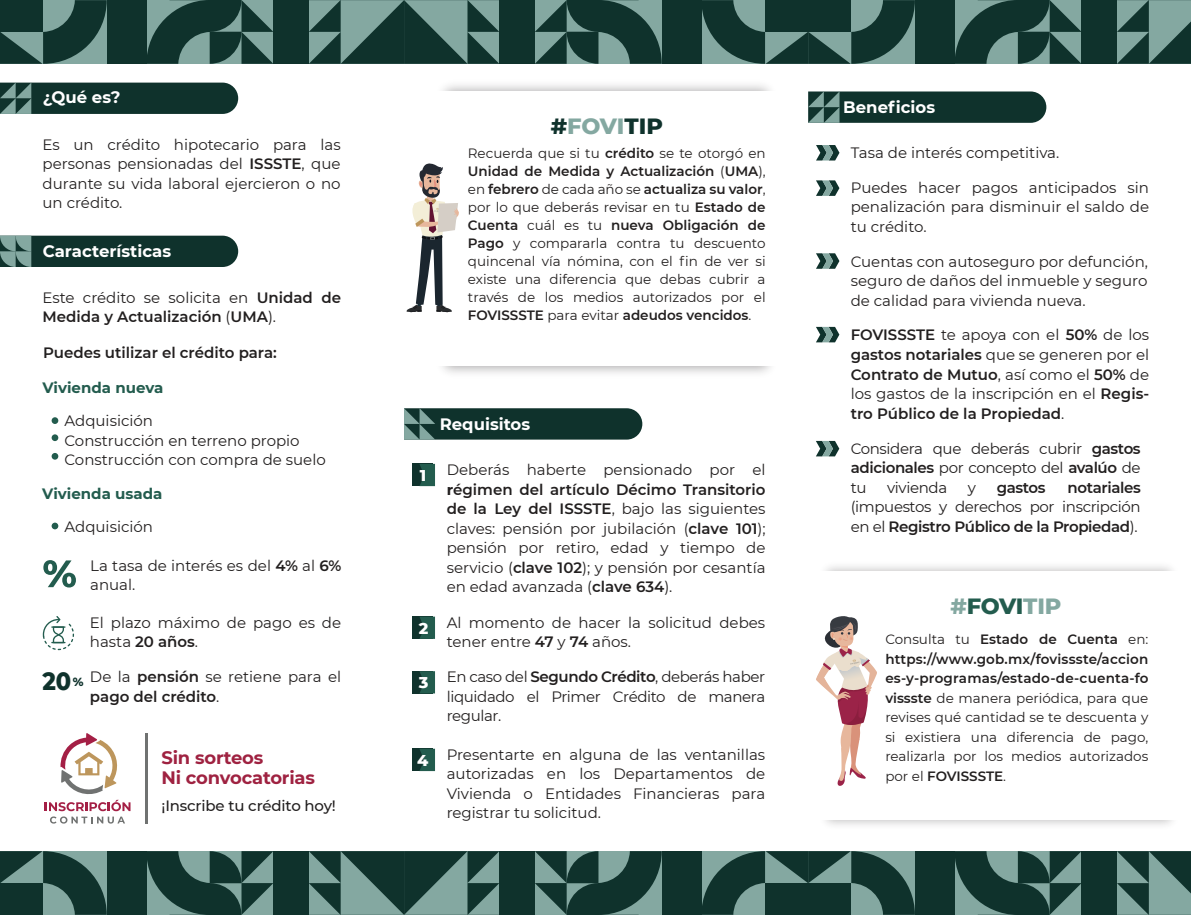
<style>
.page{position:relative;width:1191px;height:915px;background:#fff}
.page>*{position:absolute;margin:0;border:0;box-sizing:border-box;transform-origin:0 0}
.t1{font:800 25.5px "Montserrat";color:#0f322c;scale:.88 1}
.t2{font:800 22.5px "Montserrat";letter-spacing:-.005em;color:#0f322c}
.t3{font:800 22.5px "Montserrat";letter-spacing:-.015em;color:#84a8a1}
.t4{font:700 18px/19.5px "Montserrat";letter-spacing:-.01em;color:#9f2241}
.t5{font:700 16.5px "Montserrat";color:#fff}
.t6{font:800 16.05px "Montserrat";color:#fff}
.t7{font:800 15.9px "Montserrat";color:#fff}
.t8{font:15px/19.5px "Montserrat";color:#221f1f;text-align:justify}
.t9{font:600 15px/19.5px "Montserrat";color:#221f1f}
.t10{font:15px/19.5px "Montserrat";letter-spacing:-.025em;color:#221f1f}
.t11{font:700 15px "Montserrat";color:#235c4e}
.t12{font:500 15px "Montserrat";letter-spacing:-.01em;color:#221f1f}
.t13{font:600 15px "Montserrat";letter-spacing:-.025em;color:#221f1f}
.t14{font:13.5px/18px "Montserrat";color:#221f1f;text-align:justify}
.s1{font-weight:600}
.s2{font-weight:400}
.s3{color:#84a8a1}
.s4{font-weight:700}
.s5{color:#235c4e}
</style>
<div class="page">
<div style="left:1081px;top:0;width:36px;height:64px;background:#0f322c"></div>
<div style="left:915px;top:0;width:39px;height:64px;background:#0f322c"></div>
<svg style="left:1117px;top:0;width:74px;height:64px;background:#547871"></svg>
<svg style="left:954px;top:0;width:127px;height:64px;background:#3b5e58"></svg>
<div style="left:499px;top:0;width:36px;height:64px;background:#0f322c"></div>
<div style="left:661px;top:0;width:40px;height:64px;background:#0f322c"></div>
<svg style="left:535px;top:0;width:126px;height:64px;background:#3b5e58"></svg>
<svg style="left:701px;top:0;width:214px;height:64px;background:#375a54"></svg>
<div style="left:273px;top:0;width:36px;height:64px;background:#0f322c"></div>
<div style="left:107px;top:0;width:39px;height:64px;background:#0f322c"></div>
<svg style="left:309px;top:0;width:190px;height:64px;background:#496c66"></svg>
<svg style="left:146px;top:0;width:127px;height:64px;background:#3b5e58"></svg>
<svg style="left:0;top:0;width:107px;height:64px;background:#375b54"></svg>
<div style="left:1081px;top:850px;width:36px;height:64px;background:#0f322c"></div>
<div style="left:915px;top:850px;width:39px;height:64px;background:#0f322c"></div>
<svg style="left:1117px;top:851px;width:74px;height:64px;background:#547871"></svg>
<svg style="left:954px;top:851px;width:127px;height:64px;background:#3a5e57"></svg>
<div style="left:499px;top:850px;width:36px;height:64px;background:#0f322c"></div>
<div style="left:661px;top:850px;width:40px;height:64px;background:#0f322c"></div>
<svg style="left:535px;top:851px;width:126px;height:64px;background:#3b5e58"></svg>
<svg style="left:701px;top:851px;width:214px;height:64px;background:#375a54"></svg>
<div style="left:273px;top:850px;width:36px;height:64px;background:#0f322c"></div>
<div style="left:107px;top:850px;width:39px;height:64px;background:#0f322c"></div>
<svg style="left:309px;top:851px;width:190px;height:64px;background:#496c66"></svg>
<svg style="left:146px;top:851px;width:127px;height:64px;background:#3a5d57"></svg>
<svg style="left:0;top:851px;width:107px;height:64px;background:#375b54"></svg>
<svg style="left:404px;top:408px;width:238px;height:31px;background:#1b3d37"></svg>
<svg style="left:816px;top:145px;width:23px;height:15px"></svg>
<svg style="left:816px;top:180px;width:23px;height:16px"></svg>
<svg style="left:816px;top:253px;width:23px;height:16px"></svg>
<svg style="left:816px;top:327px;width:23px;height:15px"></svg>
<svg style="left:816px;top:441px;width:23px;height:15px"></svg>
<svg style="left:43px;top:560px;width:33px;height:27px"></svg>
<svg style="left:0;top:83px;width:238px;height:31px;background:#1a3c36"></svg>
<svg style="left:0;top:235px;width:238px;height:32px;background:#22443e"></svg>
<svg style="left:808px;top:91px;width:238px;height:32px;background:#1e403a"></svg>
<svg style="left:43px;top:616px;width:31px;height:34px"></svg>
<div style="left:52px;top:417px;width:6px;height:7px;background:#235c4e;border-radius:50%"></div>
<div style="left:52px;top:434px;width:6px;height:7px;background:#235c4e;border-radius:50%"></div>
<svg style="left:52px;top:453px;width:6px;height:6px"></svg>
<div style="left:52px;top:522px;width:6px;height:7px;background:#235c4e;border-radius:50%"></div>
<div style="left:412px;top:463px;width:20px;height:23px;background:#0f322c"></div>
<svg style="left:419px;top:463px;width:16px;height:23px"></svg>
<div style="left:412px;top:671px;width:20px;height:22px;background:#0f322c"></div>
<svg style="left:419px;top:671px;width:16px;height:22px"></svg>
<div style="left:412px;top:616px;width:20px;height:22px;background:#0f322c"></div>
<svg style="left:420px;top:616px;width:15px;height:22px"></svg>
<div style="left:411px;top:748px;width:21px;height:22px;background:#0f322c"></div>
<svg style="left:419px;top:748px;width:16px;height:22px"></svg>
<svg style="left:406px;top:163px;width:53px;height:150px"></svg>
<svg style="left:816px;top:616px;width:61px;height:170px"></svg>
<svg style="left:45px;top:733px;width:85px;height:90px"></svg>
<hr style="left:145px;top:733px;width:3px;height:90px;background:#707271">
<p class="t5" style="left:43px;top:90px;width:79px">¿Qué es?</p>
<p class="t8" style="left:42px;top:135px;width:300px">Es un crédito hipotecario para las personas pensionadas del <span class="s1">ISSSTE</span>, que durante su vida laboral ejercieron o no un crédito.</p>
<p class="t5" style="left:43px;top:244px;width:130px">Características</p>
<p class="t9" style="left:42px;top:287px;width:300px"><span class="s2">Este crédito se solicita en</span> Unidad de<br>Medida y Actualización <span class="s2">(</span>UMA<span class="s2">).</span></p>
<p class="t9" style="left:43px;top:343px;width:235px">Puedes utilizar el crédito para:</p>
<p class="t11" style="left:42px;top:381px;width:122px">Vivienda nueva</p>
<p class="t8" style="left:64px;top:411px;width:263px;text-align:left">Adquisición<br>Construcción en terreno propio<br>Construcción con compra de suelo</p>
<p class="t11" style="left:42px;top:487px;width:122px">Vivienda usada</p>
<p class="t8" style="left:64px;top:517px;width:90px">Adquisición</p>
<p class="t8" style="left:90px;top:556px;width:253px">La tasa de interés es del <span class="s1">4%</span> al <span class="s1">6% </span>anual.</p>
<p class="t8" style="left:90px;top:613px;width:253px">El plazo máximo de pago es de hasta <span class="s1">20 años</span>.</p>
<p class="t9" style="left:90px;top:667px;width:253px"><span class="s2">De la</span> pensión <span class="s2">se retiene para el </span>pago del crédito<span class="s2">.</span></p>
<h1 class="t1" style="left:43px;top:669px;width:48px">20<sup>%</sup></h1>
<p class="t4" style="left:161px;top:749px;width:155px">Sin sorteos<br>Ni convocatorias</p>
<p class="t12" style="left:161px;top:799px;width:176px">¡Inscribe tu crédito hoy!</p>
<h2 class="t2" style="left:551px;top:116px;width:114px">#<span class="s3">FOVI</span>TIP</h2>
<p class="t14" style="left:468px;top:145px;width:299px">Recuerda que si tu <span class="s1">crédito</span> se te otorgó en <span class="s1">Unidad de Medida y Actualización</span> (<span class="s1">UMA</span>), en <span class="s1">febrero</span> de cada año se <span class="s1">actualiza su valor</span>, por lo que deberás revisar en tu <span class="s1">Estado de Cuenta</span> cuál es tu <span class="s1">nueva Obligación de Pago</span> y compararla contra tu descuento quincenal vía nómina, con el fin de ver si existe una diferencia que debas cubrir a través de los medios autorizados por el <span class="s1">FOVISSSTE</span> para evitar <span class="s1">adeudos vencidos</span>.</p>
<p class="t7" style="left:420px;top:468px;width:8px">1</p>
<p class="t7" style="left:419px;top:620px;width:11px">2</p>
<p class="t7" style="left:419px;top:675px;width:11px">3</p>
<p class="t6" style="left:417px;top:752px;width:13px">4</p>
<p class="t5" style="left:440px;top:416px;width:92px">Requisitos</p>
<p class="t8" style="left:447px;top:460px;width:320px">Deberás haberte pensionado por el <span class="s4">r</span><span class="s1">égimen del artículo Décimo Transitorio de la Ley del ISSSTE</span>, bajo las siguientes claves: pensión por jubilación (<span class="s1">clave 101</span>); pensión por retiro, edad y tiempo de servicio (<span class="s1">clave 102</span>); y pensión por cesantía en edad avanzada (<span class="s1">clave 634</span>).</p>
<p class="t8" style="left:447px;top:613px;width:320px">Al momento de hacer la solicitud debes tener entre <span class="s1">47</span> y <span class="s1">74</span> años.</p>
<p class="t8" style="left:447px;top:667px;width:320px">En caso del <span class="s1">Segundo Crédito</span>, deberás haber liquidado el Primer Crédito de manera regular.</p>
<p class="t8" style="left:447px;top:745px;width:320px">Presentarte en alguna de las ventanillas autorizadas en los Departamentos de Vivienda o Entidades Financieras para registrar tu solicitud.</p>
<p class="t5" style="left:843px;top:95px;width:93px">Beneficios</p>
<p class="t8" style="left:850px;top:144px;width:210px">Tasa de interés competitiva.</p>
<p class="t8" style="left:850px;top:178px;width:300px">Puedes hacer pagos anticipados sin penalización para disminuir el saldo de tu crédito.</p>
<p class="t8" style="left:850px;top:252px;width:299px">Cuentas con autoseguro por defunción, seguro de daños del inmueble y seguro de calidad para vivienda nueva.</p>
<p class="t9" style="left:850px;top:325px;width:300px;text-align:justify">FOVISSSTE <span class="s2">te apoya con el</span> 50% <span class="s2">de los </span>gastos notariales <span class="s2">que se generen por el </span>Contrato de Mutuo<span class="s2">, así como el</span> 50% <span class="s2">de los gastos de la inscripción en el</span> Regis&shy;tro Público de la Propiedad<span class="s2">.</span></p>
<p class="t8" style="left:850px;top:439px;width:291px">Considera que deberás cubrir <span class="s1">gastos adicionales</span> por concepto del <span class="s1">avalúo</span> de tu</p>
<p class="t10" style="left:887px;top:478px;width:61px">vivienda</p>
<p class="t8" style="left:968px;top:478px;width:10px">y</p>
<p class="t9" style="left:996px;top:478px;width:50px">gastos</p>
<p class="t13" style="left:1067px;top:479px;width:75px">notariales</p>
<p class="t10" style="left:850px;top:497px;width:291px">(impuestos y derechos por inscripción en el <span class="s1">Registro Público de la Propiedad</span>).</p>
<h2 class="t3" style="left:950px;top:595px;width:112px">#<span class="s5">FOVI</span>TIP</h2>
<p class="t14" style="left:885px;top:629px;width:265px;line-height:19.5px">Consulta tu <span class="s1">Estado de Cuenta</span> en: <span class="s1">https://www.gob.mx/fovissste/accion es-y-programas/estado-de-cuenta-fo vissste</span> de manera periódica, para que revises qué cantidad se te descuenta y si existiera una diferencia de pago, realizarla por los medios autorizados por el <span class="s1">FOVISSSTE</span>.</p>
</div>
